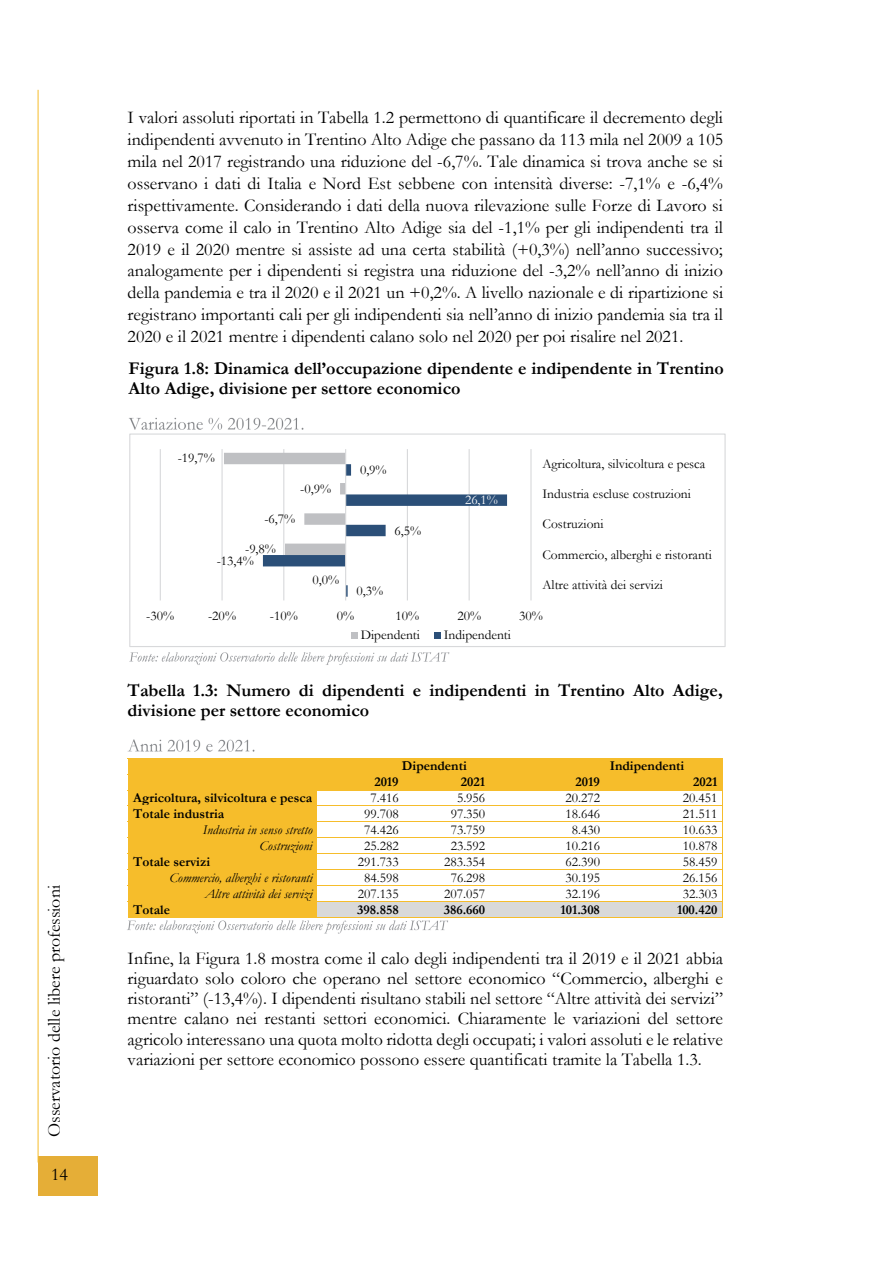
<style>
.page{position:relative;width:893px;height:1263px;background:#fff}
.page>*{position:absolute;margin:0;border:0;box-sizing:border-box;transform-origin:0 0}
.t1{font:18px/21.9px "Garamond";color:#000;text-align:justify}
.t2{font:700 18px/20.2px "Garamond";color:#000}
.t3{font:13.5px "Garamond";color:#000}
.t4{font:700 13.5px "Garamond";color:#000}
.t5{font:italic 13.5px "Garamond";color:#000}
.t6{font:13.5px "Garamond";color:#fff}
</style>
<div class="page">
<div style="left:38px;top:1157px;width:60px;height:39px;background:#e5ae37"></div>
<hr style="left:38px;top:90px;width:1px;height:1073px;background:#f6bd2b">
<img style="left:127px;top:739px;width:128px;height:20px">
<img style="left:127px;top:920px;width:321px;height:14px">
<div style="left:128px;top:759px;width:190px;height:15px;background:#f6bd2b"></div>
<div style="left:318px;top:759px;width:172px;height:15px;background:#f6bd2b"></div>
<div style="left:490px;top:759px;width:232px;height:15px;background:#f6bd2b"></div>
<hr style="left:128px;top:758px;width:595px;height:1px;background:#f6bd2b">
<div style="left:128px;top:774px;width:190px;height:16px;background:#f6bd2b"></div>
<div style="left:318px;top:774px;width:86px;height:16px;background:#f6bd2b"></div>
<div style="left:404px;top:774px;width:86px;height:16px;background:#f6bd2b"></div>
<div style="left:490px;top:774px;width:115px;height:16px;background:#f6bd2b"></div>
<div style="left:605px;top:774px;width:117px;height:16px;background:#f6bd2b"></div>
<div style="left:128px;top:790px;width:190px;height:16px;background:#f6bd2b"></div>
<hr style="left:128px;top:790px;width:595px;height:1px;background:#f6bd2b">
<div style="left:128px;top:806px;width:190px;height:16px;background:#f6bd2b"></div>
<hr style="left:128px;top:806px;width:595px;height:1px;background:#f6bd2b">
<div style="left:128px;top:822px;width:190px;height:15px;background:#f6bd2b"></div>
<hr style="left:128px;top:822px;width:595px;height:1px;background:#f6bd2b">
<div style="left:128px;top:838px;width:190px;height:15px;background:#f6bd2b"></div>
<hr style="left:128px;top:837px;width:595px;height:1px;background:#f6bd2b">
<div style="left:128px;top:854px;width:190px;height:15px;background:#f6bd2b"></div>
<hr style="left:128px;top:853px;width:595px;height:1px;background:#f6bd2b">
<div style="left:128px;top:870px;width:190px;height:15px;background:#f6bd2b"></div>
<hr style="left:128px;top:869px;width:595px;height:1px;background:#f6bd2b">
<div style="left:128px;top:886px;width:190px;height:15px;background:#f6bd2b"></div>
<hr style="left:128px;top:885px;width:595px;height:1px;background:#f6bd2b">
<div style="left:128px;top:902px;width:190px;height:15px;background:#f6bd2b"></div>
<div style="left:318px;top:902px;width:86px;height:15px;background:#d9d9d9"></div>
<div style="left:404px;top:902px;width:86px;height:15px;background:#d9d9d9"></div>
<div style="left:490px;top:902px;width:115px;height:15px;background:#d9d9d9"></div>
<div style="left:605px;top:902px;width:117px;height:15px;background:#d9d9d9"></div>
<hr style="left:128px;top:901px;width:595px;height:1px;background:#f6bd2b">
<hr style="left:128px;top:917px;width:190px;height:1px;background:#f6bd2b">
<hr style="left:316px;top:917px;width:88px;height:1px;background:#f6bd2b">
<hr style="left:403px;top:917px;width:87px;height:1px;background:#f6bd2b">
<hr style="left:489px;top:917px;width:116px;height:1px;background:#f6bd2b">
<hr style="left:604px;top:917px;width:118px;height:1px;background:#f6bd2b">
<svg style="left:722px;top:759px;width:1px;height:159px"></svg>
<img style="left:129px;top:652px;width:321px;height:13px">
<img style="left:128px;top:417px;width:195px;height:17px">
<hr style="left:160px;top:449px;width:1px;height:151px;background:#d8d9db">
<hr style="left:221px;top:449px;width:2px;height:151px;background:#d8d9db">
<hr style="left:283px;top:449px;width:1px;height:151px;background:#d8d9db">
<hr style="left:407px;top:449px;width:1px;height:151px;background:#d8d9db">
<hr style="left:469px;top:449px;width:1px;height:151px;background:#d8d9db">
<hr style="left:530px;top:449px;width:1px;height:151px;background:#d8d9db">
<svg style="left:224px;top:453px;width:283px;height:144px"></svg>
<hr style="left:345px;top:449px;width:1px;height:151px;background:#d8d9db">
<div style="left:351px;top:632px;width:7px;height:7px;background:#bfc0c3"></div>
<div style="left:434px;top:632px;width:7px;height:7px;background:#2b4f78"></div>
<div style="left:129px;top:434px;width:597px;height:213px;border:1px solid #d8d9db"></div>
<p class="t1" style="left:43px;top:1137px;width:253px;rotate:-90deg">Osservatorio delle libere professioni</p>
<p class="t1" style="left:51px;top:1163px;width:18px">14</p>
<p class="t1" style="left:128px;top:106px;width:597px">I valori assoluti riportati in Tabella 1.2 permettono di quantificare il decremento degli indipendenti avvenuto in Trentino Alto Adige che passano da 113 mila nel 2009 a 105 mila nel 2017 registrando una riduzione del -6,7%. Tale dinamica si trova anche se si osservano i dati di Italia e Nord Est sebbene con intensità diverse: -7,1% e -6,4% rispettivamente. Considerando i dati della nuova rilevazione sulle Forze di Lavoro si osserva come il calo in Trentino Alto Adige sia del -1,1% per gli indipendenti tra il 2019 e il 2020 mentre si assiste ad una certa stabilità (+0,3%) nell’anno successivo; analogamente per i dipendenti si registra una riduzione del -3,2% nell’anno di inizio della pandemia e tra il 2020 e il 2021 un +0,2%. A livello nazionale e di ripartizione si registrano importanti cali per gli indipendenti sia nell’anno di inizio pandemia sia tra il 2020 e il 2021 mentre i dipendenti calano solo nel 2020 per poi risalire nel 2021.</p>
<p class="t2" style="left:129px;top:358px;width:597px">Figura 1.8: Dinamica dell’occupazione dipendente e indipendente in Trentino<br>Alto Adige, divisione per settore economico</p>
<p class="t3" style="left:178px;top:449px;width:39px">-19,7%</p>
<p class="t3" style="left:360px;top:461px;width:28px">0,9%</p>
<p class="t3" style="left:542px;top:454px;width:164px">Agricoltura, silvicoltura e pesca</p>
<p class="t3" style="left:300px;top:479px;width:32px">-0,9%</p>
<p class="t6" style="left:465px;top:491px;width:35px">26,1%</p>
<p class="t3" style="left:542px;top:485px;width:150px">Industria escluse costruzioni</p>
<p class="t3" style="left:264px;top:510px;width:32px">-6,7%</p>
<p class="t3" style="left:395px;top:521px;width:28px">6,5%</p>
<p class="t3" style="left:542px;top:515px;width:63px">Costruzioni</p>
<p class="t3" style="left:245px;top:540px;width:32px">-9,8%</p>
<p class="t3" style="left:217px;top:551px;width:39px">-13,4%</p>
<p class="t3" style="left:542px;top:545px;width:171px">Commercio, alberghi e ristoranti</p>
<p class="t3" style="left:313px;top:570px;width:28px">0,0%</p>
<p class="t3" style="left:357px;top:582px;width:28px">0,3%</p>
<p class="t3" style="left:542px;top:576px;width:122px">Altre attività dei servizi</p>
<p class="t3" style="left:146px;top:607px;width:30px">-30%</p>
<p class="t3" style="left:208px;top:607px;width:30px">-20%</p>
<p class="t3" style="left:270px;top:607px;width:30px">-10%</p>
<p class="t3" style="left:337px;top:607px;width:19px">0%</p>
<p class="t3" style="left:396px;top:607px;width:25px">10%</p>
<p class="t3" style="left:457px;top:607px;width:25px">20%</p>
<p class="t3" style="left:519px;top:607px;width:25px">30%</p>
<p class="t3" style="left:361px;top:626px;width:61px">Dipendenti</p>
<p class="t3" style="left:444px;top:626px;width:69px">Indipendenti</p>
<p class="t2" style="left:128px;top:680px;width:596px">Tabella 1.3: Numero di dipendenti e indipendenti in Trentino Alto Adige, divisione per settore economico</p>
<p class="t4" style="left:402px;top:757px;width:66px">Dipendenti</p>
<p class="t4" style="left:610px;top:757px;width:76px">Indipendenti</p>
<p class="t4" style="left:374px;top:773px;width:26px">2019</p>
<p class="t4" style="left:461px;top:773px;width:26px">2021</p>
<p class="t4" style="left:576px;top:773px;width:26px">2019</p>
<p class="t4" style="left:693px;top:773px;width:26px">2021</p>
<p class="t4" style="left:133px;top:789px;width:181px">Agricoltura, silvicoltura e pesca</p>
<p class="t3" style="left:370px;top:789px;width:30px">7.416</p>
<p class="t3" style="left:457px;top:789px;width:30px">5.956</p>
<p class="t3" style="left:565px;top:789px;width:36px">20.272</p>
<p class="t3" style="left:683px;top:789px;width:36px">20.451</p>
<p class="t4" style="left:133px;top:805px;width:93px">Totale industria</p>
<p class="t3" style="left:364px;top:805px;width:36px">99.708</p>
<p class="t3" style="left:451px;top:805px;width:36px">97.350</p>
<p class="t3" style="left:565px;top:805px;width:36px">18.646</p>
<p class="t3" style="left:683px;top:805px;width:36px">21.511</p>
<p class="t5" style="left:203px;top:821px;width:111px">Industria in senso stretto</p>
<p class="t3" style="left:364px;top:821px;width:36px">74.426</p>
<p class="t3" style="left:451px;top:821px;width:36px">73.759</p>
<p class="t3" style="left:572px;top:821px;width:30px">8.430</p>
<p class="t3" style="left:683px;top:821px;width:36px">10.633</p>
<p class="t5" style="left:259px;top:836px;width:54px">Costruzioni</p>
<p class="t3" style="left:364px;top:837px;width:36px">25.282</p>
<p class="t3" style="left:451px;top:837px;width:36px">23.592</p>
<p class="t3" style="left:565px;top:837px;width:36px">10.216</p>
<p class="t3" style="left:683px;top:837px;width:36px">10.878</p>
<p class="t4" style="left:133px;top:852px;width:78px">Totale servizi</p>
<p class="t3" style="left:358px;top:853px;width:42px">291.733</p>
<p class="t3" style="left:444px;top:853px;width:42px">283.354</p>
<p class="t3" style="left:565px;top:853px;width:36px">62.390</p>
<p class="t3" style="left:683px;top:853px;width:36px">58.459</p>
<p class="t5" style="left:169px;top:868px;width:145px">Commercio, alberghi e ristoranti</p>
<p class="t3" style="left:364px;top:869px;width:36px">84.598</p>
<p class="t3" style="left:451px;top:869px;width:36px">76.298</p>
<p class="t3" style="left:565px;top:869px;width:36px">30.195</p>
<p class="t3" style="left:683px;top:869px;width:36px">26.156</p>
<p class="t5" style="left:205px;top:884px;width:109px">Altre attività dei servizi</p>
<p class="t3" style="left:358px;top:884px;width:42px">207.135</p>
<p class="t3" style="left:444px;top:884px;width:42px">207.057</p>
<p class="t3" style="left:565px;top:884px;width:36px">32.196</p>
<p class="t3" style="left:683px;top:884px;width:36px">32.303</p>
<p class="t4" style="left:133px;top:900px;width:38px">Totale</p>
<p class="t4" style="left:357px;top:900px;width:43px">398.858</p>
<p class="t4" style="left:444px;top:900px;width:43px">386.660</p>
<p class="t4" style="left:560px;top:900px;width:41px">101.308</p>
<p class="t4" style="left:677px;top:900px;width:42px">100.420</p>
<p class="t1" style="left:128px;top:947px;width:597px;line-height:20.2px">Infine, la Figura 1.8 mostra come il calo degli indipendenti tra il 2019 e il 2021 abbia riguardato solo coloro che operano nel settore economico “Commercio, alberghi e ristoranti” (-13,4%). I dipendenti risultano stabili nel settore “Altre attività dei servizi” mentre calano nei restanti settori economici. Chiaramente le variazioni del settore agricolo interessano una quota molto ridotta degli occupati; i valori assoluti e le relative variazioni per settore economico possono essere quantificati tramite la Tabella 1.3.</p>
</div>
